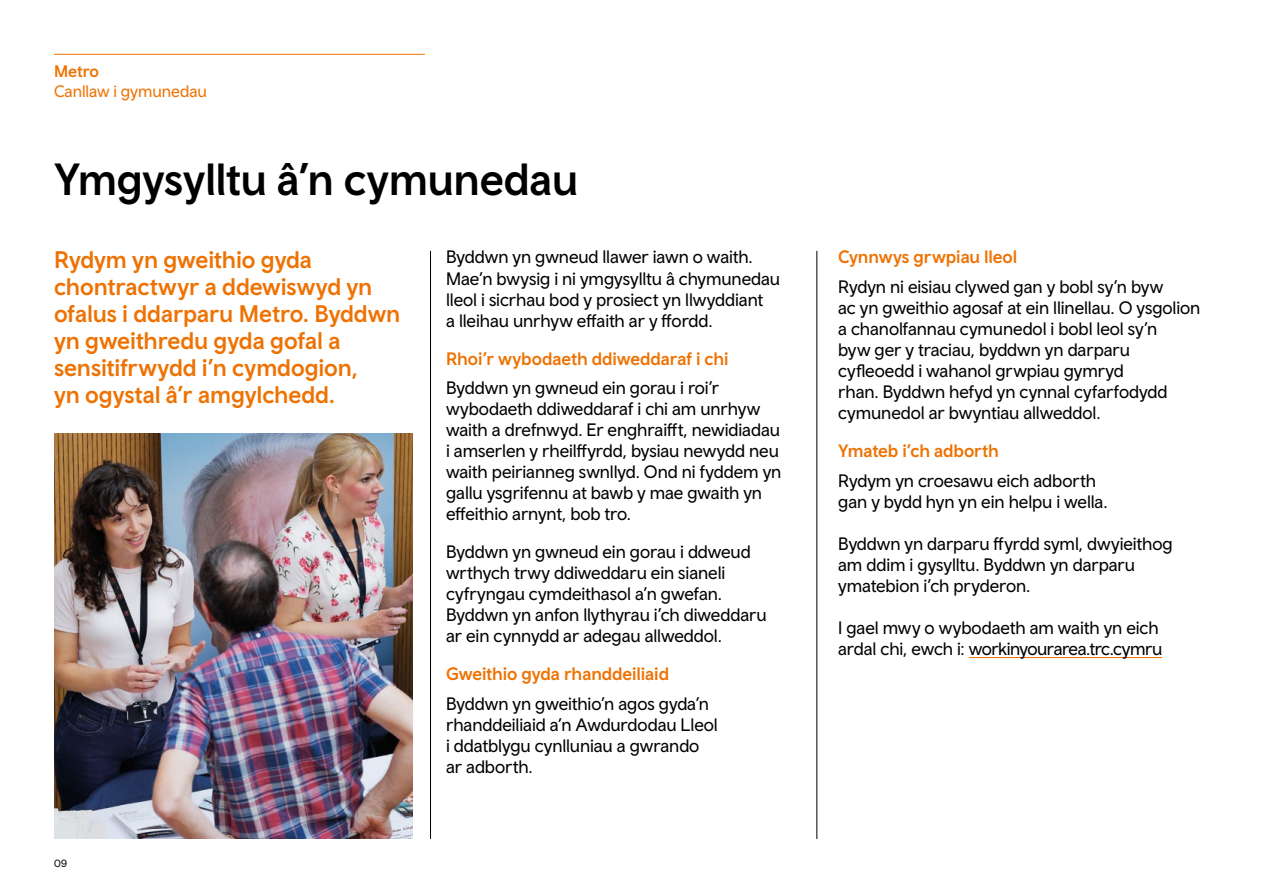
<style>
.page{position:relative;width:1263px;height:893px;background:#fff}
.page>*{position:absolute;margin:0;border:0;box-sizing:border-box;transform-origin:0 0}
.t1{font:500 45px "Wales Sans Body";letter-spacing:-.01em;color:#000}
.t2{font:500 24px/27px "Wales Sans Body";letter-spacing:-.005em;color:#ee7203}
.t3{font:18px/21px "Wales Sans Body";letter-spacing:-.005em;color:#000}
.t4{font:500 18px "Wales Sans Body";letter-spacing:-.005em;color:#ee7203}
.t5{font:16.65px "Wales Sans Body";color:#ee7203}
.t6{font:500 16.65px "Wales Sans Body";color:#ee7203}
.t7{font:10.5px "Wales Sans Body";color:#000}
</style>
<div class="page">
<hr style="left:54px;top:54px;width:371px;height:1px;background:#ee7203">
<hr style="left:969px;top:657px;width:193px;height:1px;background:#ee7203">
<img style="left:54px;top:434px;width:358px;height:405px">
<hr style="left:430px;top:251px;width:1px;height:588px;background:#000">
<hr style="left:816px;top:251px;width:1px;height:588px;background:#000">
<p class="t6" style="left:54px;top:61px;width:47px">Metro</p>
<p class="t5" style="left:54px;top:81px;width:154px">Canllaw i gymunedau</p>
<h1 class="t1" style="left:54px;top:152px;width:526px">Ymgysylltu â’n cymunedau</h1>
<h2 class="t2" style="left:54px;top:245px;width:348px">Rydym yn gweithio gyda chontractwyr a ddewiswyd yn ofalus i ddarparu Metro. Byddwn yn gweithredu gyda gofal a sensitifrwydd i’n cymdogion,<br>yn ogystal â’r amgylchedd.</h2>
<p class="t3" style="left:446px;top:246px;width:335px">Byddwn yn gwneud llawer iawn o waith.<br>Mae’n bwysig i ni ymgysylltu â chymunedau lleol i sicrhau bod y prosiect yn llwyddiant<br>a lleihau unrhyw effaith ar y ffordd.</p>
<p class="t4" style="left:446px;top:347px;width:284px">Rhoi’r wybodaeth ddiweddaraf i chi</p>
<p class="t3" style="left:446px;top:377px;width:337px">Byddwn yn gwneud ein gorau i roi’r wybodaeth ddiweddaraf i chi am unrhyw waith a drefnwyd. Er enghraifft, newidiadau i amserlen y rheilffyrdd, bysiau newydd neu waith peirianneg swnllyd. Ond ni fyddem yn gallu ysgrifennu at bawb y mae gwaith yn effeithio arnynt, bob tro.</p>
<p class="t3" style="left:446px;top:541px;width:322px">Byddwn yn gwneud ein gorau i ddweud wrthych trwy ddiweddaru ein sianeli cyfryngau cymdeithasol a’n gwefan.<br>Byddwn yn anfon llythyrau i’ch diweddaru ar ein cynnydd ar adegau allweddol.</p>
<p class="t4" style="left:446px;top:663px;width:224px">Gweithio gyda rhanddeiliaid</p>
<p class="t3" style="left:446px;top:692px;width:273px">Byddwn yn gweithio’n agos gyda’n rhanddeiliaid a’n Awdurdodau Lleol i ddatblygu cynlluniau a gwrando ar adborth.</p>
<p class="t7" style="left:54px;top:857px;width:14px">09</p>
<p class="t4" style="left:838px;top:246px;width:181px">Cynnwys grwpiau lleol</p>
<p class="t3" style="left:838px;top:276px;width:364px">Rydyn ni eisiau clywed gan y bobl sy’n byw<br>ac yn gweithio agosaf at ein llinellau. O ysgolion a chanolfannau cymunedol i bobl leol sy’n<br>byw ger y traciau, byddwn yn darparu cyfleoedd i wahanol grwpiau gymryd<br>rhan. Byddwn hefyd yn cynnal cyfarfodydd cymunedol ar bwyntiau allweddol.</p>
<p class="t4" style="left:838px;top:440px;width:162px">Ymateb i’ch adborth</p>
<p class="t3" style="left:838px;top:469px;width:271px">Rydym yn croesawu eich adborth gan y bydd hyn yn ein helpu i wella.</p>
<p class="t3" style="left:838px;top:532px;width:336px">Byddwn yn darparu ffyrdd syml, dwyieithog am ddim i gysylltu. Byddwn yn darparu ymatebion i’ch pryderon.</p>
<p class="t3" style="left:838px;top:616px;width:326px">I gael mwy o wybodaeth am waith yn eich ardal chi, ewch i: workinyourarea.trc.cymru</p>
</div>
